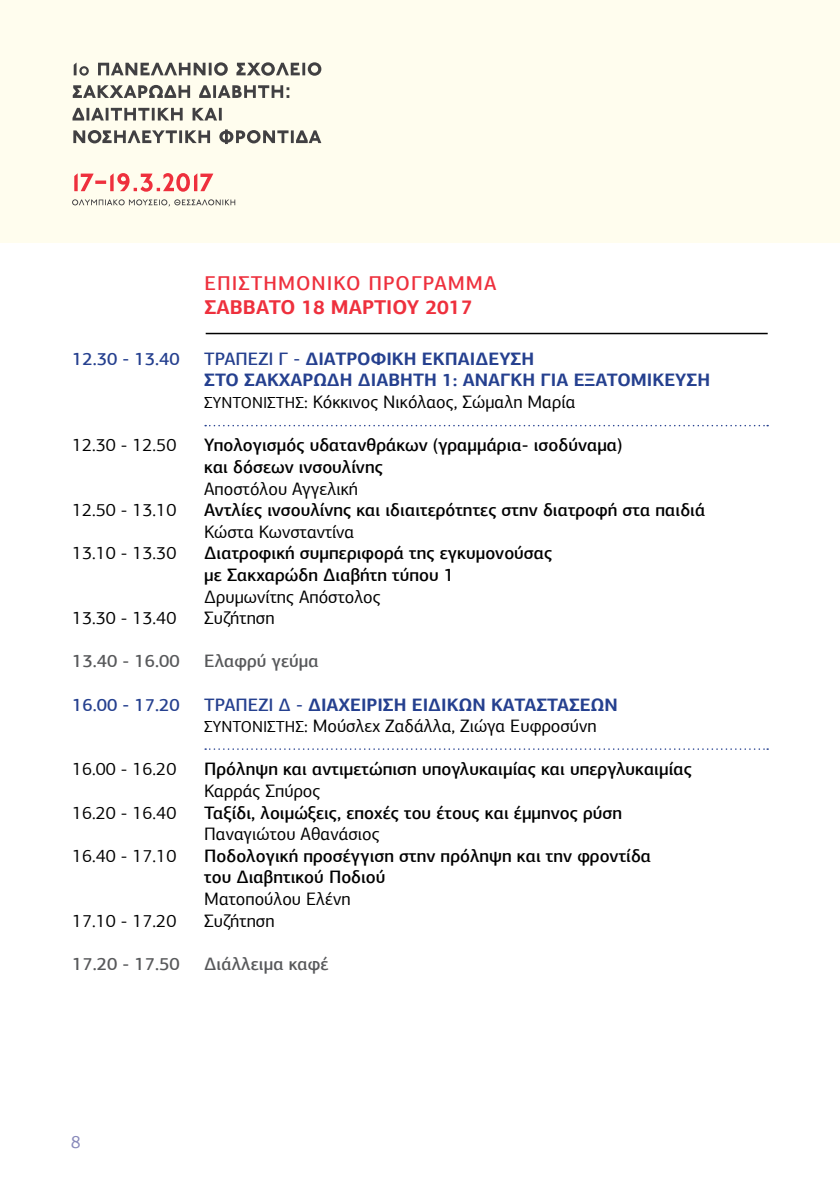
<style>
.page{position:relative;width:840px;height:1191px;background:#fff}
.page>*{position:absolute;margin:0;border:0;box-sizing:border-box;transform-origin:0 0}
.t1{font:500 20px "PF Agora Sans Pro";letter-spacing:.05em;color:#ee303d}
.t2{font:700 20px "PF Agora Sans Pro";color:#ee303d}
.t3{font:500 18px/21.6px "PF Agora Sans Pro";color:#000}
.t4{font:18px "PF Agora Sans Pro";color:#000}
.t5{font:700 18px/21.6px "PF Agora Sans Pro";letter-spacing:.06em;color:#25408f}
.t6{font:500 18px "PF Agora Sans Pro";color:#58595b}
.t7{font:700 18px "PF Agora Sans Pro";letter-spacing:.02em;color:#25408f}
.t8{font:500 18px "PF Agora Sans Pro";color:#25408f}
.t9{font:18px "PF Agora Sans Pro";color:#8889ba}
.t10{font:16px "PF Agora Sans Pro";color:#000}
.s1{font-weight:500}
</style>
<div class="page">
<div style="left:0;top:0;width:839px;height:242px;background:#fffdee"></div>
<svg style="left:74px;top:63px;width:15px;height:13px"></svg>
<svg style="left:98px;top:62px;width:130px;height:14px"></svg>
<svg style="left:236px;top:62px;width:85px;height:14px"></svg>
<svg style="left:73px;top:85px;width:117px;height:13px"></svg>
<svg style="left:199px;top:85px;width:90px;height:13px"></svg>
<svg style="left:72px;top:108px;width:110px;height:12px"></svg>
<svg style="left:192px;top:108px;width:30px;height:12px"></svg>
<svg style="left:73px;top:130px;width:137px;height:13px"></svg>
<svg style="left:219px;top:129px;width:102px;height:15px"></svg>
<svg style="left:72px;top:199px;width:163px;height:7px"></svg>
<svg style="left:74px;top:173px;width:139px;height:19px"></svg>
<hr style="left:205px;top:333px;width:562px;height:1px;background:#000">
<svg style="left:205px;top:425px;width:562px;height:1px"></svg>
<svg style="left:205px;top:748px;width:562px;height:2px"></svg>
<p class="t1" style="left:204px;top:271px;width:292px">επιστημονικο προγραμμα</p>
<p class="t2" style="left:204px;top:294px;width:269px">Σάββατο 18 Μαρτίου 2017</p>
<p class="t8" style="left:72px;top:348px;width:109px">12.30 - 13.40</p>
<p class="t5" style="left:204px;top:348px;width:425px"><span class="s1">Τραπέζι Γ -</span> Διατροφική Εκπαίδευση<br>στο Σακχαρώδη Διαβήτη 1: Ανάγκη για εξατομί</p>
<p class="t5" style="left:652px;top:369px;width:46px">κευση</p>
<p class="t10" style="left:204px;top:393px;width:19px">Συντονιστής</p>
<p class="t4" style="left:304px;top:391px;width:273px">: Κόκκινος Νικόλαος, Σώμαλη Μαρία</p>
<p class="t4" style="left:72px;top:434px;width:106px">12.30 - 12.50</p>
<p class="t3" style="left:204px;top:434px;width:420px">Υπολογισμός υδατανθράκων (γραμμάρια- ισοδύναμα) και δόσεων ινσουλίνης</p>
<p class="t4" style="left:204px;top:477px;width:155px">Αποστόλου Αγγελική</p>
<p class="t4" style="left:72px;top:499px;width:106px">12.50 - 13.10</p>
<p class="t3" style="left:204px;top:499px;width:502px">Αντλίες ινσουλίνης και ιδιαιτερότητες στην διατροφή στα παιδιά</p>
<p class="t4" style="left:204px;top:521px;width:152px">Κώστα Κωνσταντίνα</p>
<p class="t4" style="left:72px;top:542px;width:106px">13.10 - 13.30</p>
<p class="t3" style="left:204px;top:542px;width:349px">Διατροφική συμπεριφορά της εγκυμονούσας με Σακχαρώδη Διαβήτη τύπου 1</p>
<p class="t4" style="left:204px;top:585px;width:178px">Δρυμωνίτης Απόστολος</p>
<p class="t4" style="left:72px;top:607px;width:106px">13.30 - 13.40</p>
<p class="t4" style="left:204px;top:607px;width:72px">Συζήτηση</p>
<p class="t6" style="left:72px;top:650px;width:248px">13.40 - 16.00 Ελαφρύ γεύμα</p>
<p class="t8" style="left:72px;top:693px;width:109px">16.00 - 17.20</p>
<p class="t7" style="left:204px;top:693px;width:366px"><span class="s1">Τραπέζι Δ -</span> Διαχεί ριση ειδικών καταστάσεω</p>
<p class="t5" style="left:604px;top:693px;width:15px">ν</p>
<p class="t10" style="left:204px;top:717px;width:19px">Συντονιστής</p>
<p class="t4" style="left:304px;top:715px;width:294px">: Μούσλεχ Ζαδάλλα, Ζιώγα Ευφροσύνη</p>
<p class="t4" style="left:72px;top:758px;width:106px">16.00 - 16.20</p>
<p class="t3" style="left:204px;top:758px;width:489px">Π ρόληψη και αντιμετώπιση υπογλυκαιμίας και υπεργλυκαιμίας</p>
<p class="t4" style="left:204px;top:780px;width:118px">Καρράς Σπύρος</p>
<p class="t4" style="left:72px;top:801px;width:106px">16.20 - 16.40</p>
<p class="t3" style="left:204px;top:801px;width:419px">Ταξίδι, λοιμώξεις, εποχές του έτους και έμμηνος ρύση</p>
<p class="t4" style="left:204px;top:823px;width:177px">Παναγιώτου Αθανάσιος</p>
<p class="t4" style="left:72px;top:845px;width:106px">16.40 - 17.10</p>
<p class="t3" style="left:204px;top:845px;width:448px">Π οδολογική προσέγγιση στην πρόληψη και την φροντίδα του Διαβητικού Π οδιού</p>
<p class="t4" style="left:204px;top:888px;width:148px">Ματοπούλου Ελένη</p>
<p class="t4" style="left:72px;top:909px;width:106px">17.10 - 17.20</p>
<p class="t4" style="left:204px;top:909px;width:72px">Συζήτηση</p>
<p class="t6" style="left:72px;top:952px;width:258px">17.20 - 17.50 Διάλλειμα καφέ</p>
<p class="t9" style="left:71px;top:1130px;width:12px">8</p>
</div>
